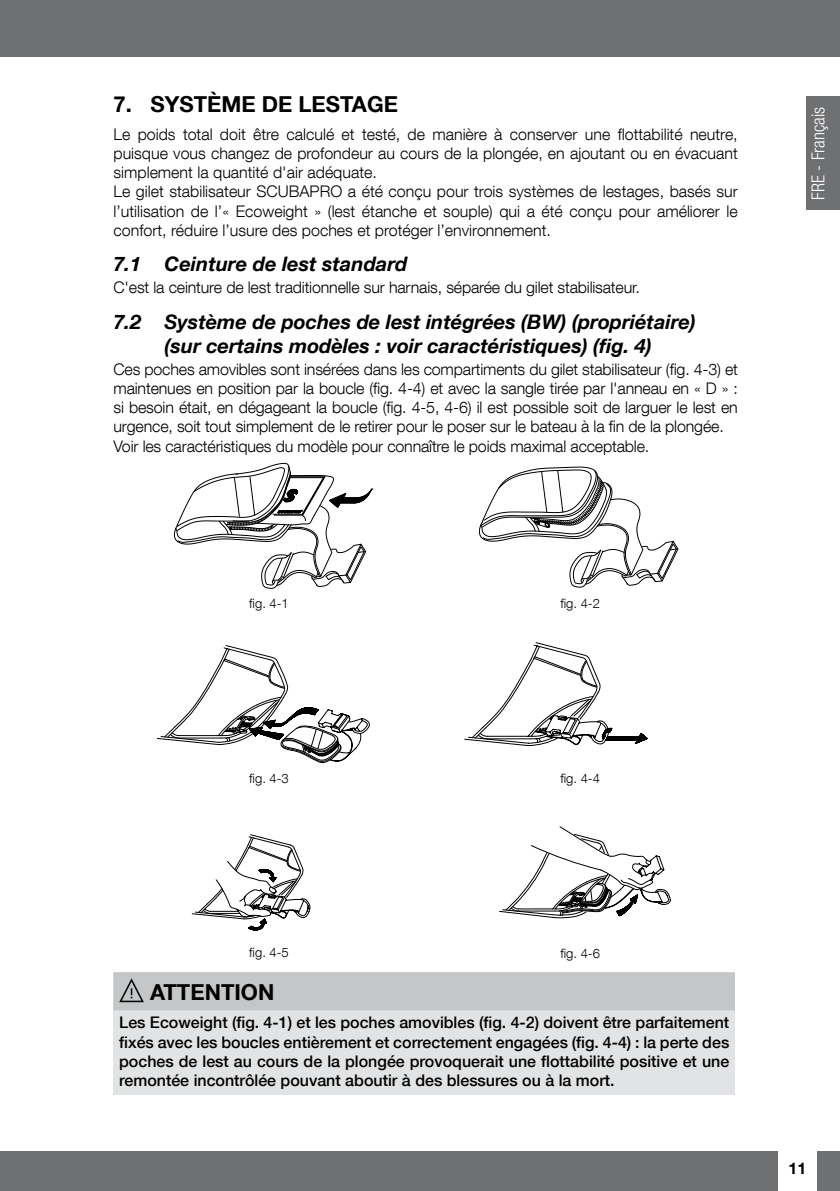
<style>
.page{position:relative;width:840px;height:1191px;background:#fff}
.page>*{position:absolute;margin:0;border:0;box-sizing:border-box;transform-origin:0 0}
.t1{font:24.8px "Arial";color:#000}
.t2{font:24px "Arial";color:#000}
.t3{font:700 22px "Helvetica Neue LT Com";color:#000}
.t4{font:italic 700 20px/24px "Helvetica Neue LT Com";color:#000;text-align:center}
.t5{font:300 condensed 18px "Helvetica Neue LT Com";color:#fff}
.t6{font:300 16px/19.2px "Helvetica Neue LT Com";letter-spacing:-.01em;color:#000}
.t7{font:500 16px/19.2px "Helvetica Neue LT Com";color:#000;text-align:justify}
.t8{font:700 16px "Helvetica Neue LT Com";color:#000}
.t9{font:300 13px "Helvetica Neue LT Com";color:#000}
</style>
<div class="page">
<div style="left:0;top:0;width:839px;height:57px;background:#6f7072"></div>
<div style="left:0;top:1151px;width:777px;height:40px;background:#6f7072"></div>
<div style="left:816px;top:1151px;width:23px;height:40px;background:#6f7072"></div>
<div style="left:805px;top:96px;width:34px;height:114px;background:#6f7072"></div>
<svg style="left:174px;top:463px;width:198px;height:126px"></svg>
<svg style="left:479px;top:466px;width:199px;height:121px"></svg>
<svg style="left:157px;top:645px;width:213px;height:118px"></svg>
<svg style="left:464px;top:642px;width:183px;height:104px"></svg>
<svg style="left:192px;top:834px;width:119px;height:97px"></svg>
<svg style="left:499px;top:826px;width:171px;height:92px"></svg>
<div style="left:113px;top:972px;width:621px;height:122px;background:#e2e3e4"></div>
<div style="left:113px;top:972px;width:621px;height:38px;background:#c5c6c8"></div>
<svg style="left:119px;top:978px;width:25px;height:24px"></svg>
<h3 class="t3" style="left:113px;top:96px;width:286px">7. SYSTÈME DE LESTAGE</h3>
<p class="t6" style="left:113px;top:124px;width:625px">Le poids total doit être calculé et testé, de manière à conserver une flottabilité neutre, puisque vous changez de profondeur au cours de la plongée, en ajoutant ou en évacuant simplement la quantité d'air adéquate.<br>Le gilet stabilisateur SCUBAPRO a été conçu pour trois systèmes de lestages, basés sur l’utilisation de l’« Ecoweight » (lest étanche et souple) qui a été conçu pour améliorer le confort, réduire l’usure des poches et protéger l’environnement.</p>
<p class="t4" style="left:113px;top:254px;width:295px">7.1 Ceinture de lest standard</p>
<p class="t6" style="left:113px;top:279px;width:527px">C'est la ceinture de lest traditionnelle sur harnais, séparée du gilet stabilisateur.</p>
<p class="t4" style="left:113px;top:311px;width:583px">7.2 Système de poches de lest intégrées (BW) (propriétaire) (sur certains modèles : voir caractéristiques) (fig. 4)</p>
<p class="t6" style="left:113px;top:359px;width:625px">Ces poches amovibles sont insérées dans les compartiments du gilet stabilisateur (fig. 4-3) et maintenues en position par la boucle (fig. 4-4) et avec la sangle tirée par l'anneau en « D » : si besoin était, en dégageant la boucle (fig. 4-5, 4-6) il est possible soit de larguer le lest en urgence, soit tout simplement de le retirer pour le poser sur le bateau à la fin de la plongée.<br>Voir les caractéristiques du modèle pour connaître le poids maximal acceptable.</p>
<h1 class="t1" style="left:529px;top:202px;width:79px">Fig 4-1</h1>
<h1 class="t1" style="left:529px;top:420px;width:79px">Fig 4-2</h1>
<h2 class="t2" style="left:223px;top:421px;width:76px">Fig 4-1</h2>
<p class="t9" style="left:249px;top:595px;width:41px">fig. 4-1</p>
<p class="t9" style="left:560px;top:595px;width:41px">fig. 4-2</p>
<p class="t5" style="left:811px;top:200px;width:94px;rotate:-90deg">FRE - Français</p>
<p class="t9" style="left:249px;top:770px;width:41px">fig. 4-3</p>
<p class="t9" style="left:560px;top:770px;width:41px">fig. 4-4</p>
<p class="t9" style="left:249px;top:944px;width:41px">fig. 4-5</p>
<p class="t9" style="left:560px;top:946px;width:41px">fig. 4-6</p>
<h3 class="t3" style="left:150px;top:983px;width:126px">ATTENTION</h3>
<p class="t7" style="left:119px;top:1013px;width:611px">Les Ecoweight (fig. 4-1) et les poches amovibles (fig. 4-2) doivent être parfaitement fixés avec les boucles entièrement et correctement engagées (fig. 4-4) : la perte des poches de lest au cours de la plongée provoquerait une flottabilité positive et une remontée incontrôlée pouvant aboutir à des blessures ou à la mort.</p>
<p class="t8" style="left:788px;top:1162px;width:19px">11</p>
</div>
